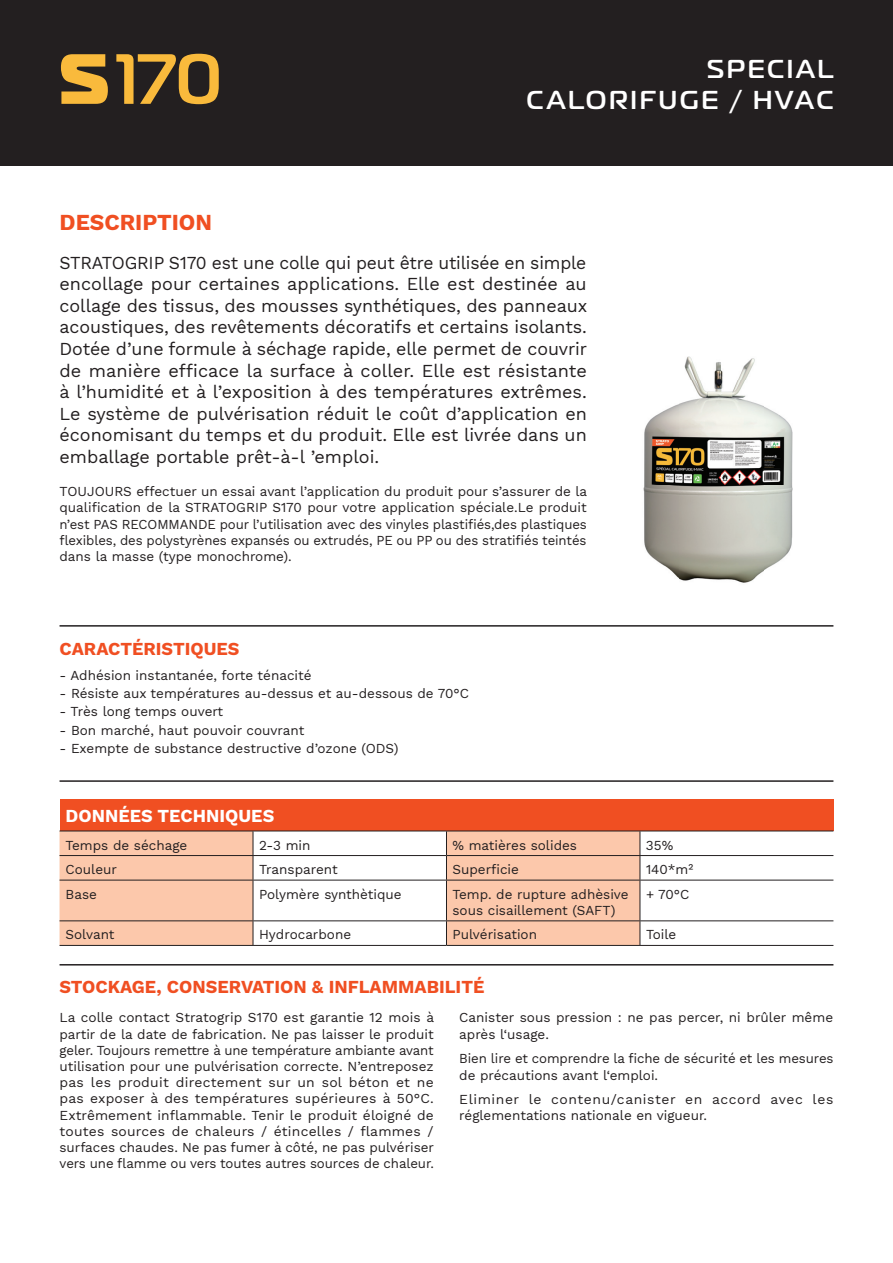
<style>
.page{position:relative;width:893px;height:1263px;background:#fff}
.page>*{position:absolute;margin:0;border:0;box-sizing:border-box;transform-origin:0 0}
.t1{font:500 70.95px "Magistral";color:#f9ba3c}
.t2{font:500 25.95px "Magistral";letter-spacing:.1em;color:#fff}
.t3{font:700 22.5px "Work Sans";color:#f04f22}
.t4{font:18px/21.6px "Work Sans";color:#231f20;text-align:justify}
.t5{font:700 18px "Work Sans";color:#f04f22}
.t6{font:700 18px "Work Sans";color:#fff}
.t7{font:13.5px/16.2px "Work Sans";color:#231f20}
.t8{font:13.5px/16.2px "Work Sans";letter-spacing:.025em;color:#231f20}
.s1{font-weight:800}
</style>
<div class="page">
<div style="left:0;top:0;width:893px;height:166px;background:#231f20"></div>
<hr style="left:60px;top:625px;width:773px;height:2px;background:#231f20">
<hr style="left:60px;top:780px;width:773px;height:2px;background:#231f20">
<hr style="left:60px;top:964px;width:773px;height:1px;background:#231f20">
<img style="left:643px;top:356px;width:150px;height:227px">
<div style="left:60px;top:799px;width:773px;height:32px;background:#f04f22"></div>
<svg style="left:60px;top:832px;width:580px;height:113px;fill:#fcc8ab"></svg>
<hr style="left:60px;top:831px;width:193px;height:1px;background:#231f20">
<hr style="left:253px;top:831px;width:193px;height:1px;background:#231f20">
<hr style="left:446px;top:831px;width:194px;height:1px;background:#231f20">
<hr style="left:640px;top:831px;width:193px;height:1px;background:#231f20">
<hr style="left:60px;top:855px;width:193px;height:1px;background:#231f20">
<hr style="left:253px;top:855px;width:193px;height:1px;background:#231f20">
<svg style="left:253px;top:831px;width:1px;height:49px"></svg>
<hr style="left:446px;top:855px;width:194px;height:1px;background:#231f20">
<svg style="left:446px;top:831px;width:1px;height:49px"></svg>
<hr style="left:640px;top:855px;width:193px;height:1px;background:#231f20">
<svg style="left:640px;top:831px;width:1px;height:49px"></svg>
<hr style="left:60px;top:880px;width:193px;height:1px;background:#231f20">
<hr style="left:253px;top:880px;width:193px;height:1px;background:#231f20">
<hr style="left:253px;top:880px;width:1px;height:40px;background:#231f20">
<hr style="left:446px;top:880px;width:194px;height:1px;background:#231f20">
<hr style="left:446px;top:880px;width:1px;height:40px;background:#231f20">
<hr style="left:640px;top:880px;width:193px;height:1px;background:#231f20">
<hr style="left:640px;top:880px;width:1px;height:40px;background:#231f20">
<hr style="left:60px;top:920px;width:193px;height:1px;background:#231f20">
<hr style="left:253px;top:920px;width:193px;height:1px;background:#231f20">
<svg style="left:253px;top:921px;width:1px;height:24px"></svg>
<hr style="left:446px;top:920px;width:194px;height:1px;background:#231f20">
<svg style="left:446px;top:921px;width:1px;height:24px"></svg>
<hr style="left:640px;top:920px;width:193px;height:1px;background:#231f20">
<svg style="left:640px;top:921px;width:1px;height:24px"></svg>
<hr style="left:60px;top:945px;width:193px;height:1px;background:#231f20">
<hr style="left:253px;top:945px;width:193px;height:1px;background:#231f20">
<hr style="left:446px;top:945px;width:194px;height:1px;background:#231f20">
<hr style="left:640px;top:945px;width:193px;height:1px;background:#231f20">
<h1 class="t1" style="left:60px;top:36px;width:164px"><span class="s1">S</span>170</h1>
<h2 class="t2" style="left:707px;top:53px;width:128px">SPECIAL</h2>
<h2 class="t2" style="left:526px;top:84px;width:309px">CALORIFUGE / HVAC</h2>
<h3 class="t3" style="left:60px;top:205px;width:154px">DESCRIPTION</h3>
<p class="t4" style="left:60px;top:251px;width:529px">STRATOGRIP S170 est une colle qui peut être utilisée en simple encollage pour certaines applications. Elle est destinée au collage des tissus, des mousses synthétiques, des panneaux acoustiques, des revêtements décoratifs et certains isolants.<br>Dotée d’une formule à séchage rapide, elle permet de couvrir de manière efficace la surface à coller. Elle est résistante à l’humidité et à l’exposition à des températures extrêmes.<br>Le système de pulvérisation réduit le coût d’application en économisant du temps et du produit. Elle est livrée dans un emballage portable prêt-à-l ’emploi.</p>
<p class="t7" style="left:60px;top:483px;width:529px;text-align:justify">TOUJOURS effectuer un essai avant l’application du produit pour s’assurer de la qualification de la STRATOGRIP S170 pour votre application spéciale.Le produit n’est PAS RECOMMANDE pour l’utilisation avec des vinyles plastifiés,des plastiques flexibles, des polystyrènes expansés ou extrudés, PE ou PP ou des stratifiés teintés dans la masse (type monochrome).</p>
<h3 class="t5" style="left:60px;top:635px;width:181px">CARACTÉRISTIQUES</h3>
<p class="t7" style="left:60px;top:666px;width:254px">- Adhésion instantanée, forte ténacité</p>
<p class="t7" style="left:60px;top:685px;width:411px">- Résiste aux températures au-dessus et au-dessous de 70°C</p>
<p class="t7" style="left:60px;top:703px;width:165px">- Très long temps ouvert</p>
<p class="t7" style="left:60px;top:721px;width:246px">- Bon marché, haut pouvoir couvrant</p>
<p class="t7" style="left:60px;top:740px;width:341px">- Exempte de substance destructive d’ozone (ODS)</p>
<h3 class="t6" style="left:66px;top:802px;width:210px">DONNÉES TECHNIQUES</h3>
<p class="t7" style="left:66px;top:836px;width:123px">Temps de séchage</p>
<p class="t7" style="left:259px;top:836px;width:53px">2-3 min</p>
<p class="t7" style="left:452px;top:836px;width:126px">% matières solides</p>
<p class="t7" style="left:646px;top:836px;width:29px">35%</p>
<p class="t7" style="left:66px;top:861px;width:53px">Couleur</p>
<p class="t7" style="left:259px;top:861px;width:80px">Transparent</p>
<p class="t7" style="left:452px;top:861px;width:68px">Superficie</p>
<p class="t7" style="left:646px;top:861px;width:49px">140*m²</p>
<p class="t7" style="left:66px;top:885px;width:33px">Base</p>
<p class="t7" style="left:259px;top:885px;width:144px">Polymère synthètique</p>
<p class="t7" style="left:452px;top:885px;width:178px">Temp. de rupture adhèsive sous cisaillement (SAFT)</p>
<p class="t7" style="left:646px;top:885px;width:45px">+ 70°C</p>
<p class="t7" style="left:66px;top:926px;width:51px">Solvant</p>
<p class="t7" style="left:259px;top:926px;width:94px">Hydrocarbone</p>
<p class="t7" style="left:453px;top:926px;width:86px">Pulvérisation</p>
<p class="t7" style="left:646px;top:926px;width:32px">Toile</p>
<h3 class="t5" style="left:60px;top:974px;width:426px">STOCKAGE, CONSERVATION &amp; INFLAMMABILITÉ</h3>
<p class="t7" style="left:60px;top:1009px;width:376px;text-align:justify">La colle contact Stratogrip S170 est garantie 12 mois à partir de la date de fabrication. Ne pas laisser le produit geler. Toujours remettre à une température ambiante avant utilisation pour une pulvérisation correcte. N’entreposez pas les produit directement sur un sol béton et ne pas exposer à des températures supérieures à 50°C.<br>Extrêmement inflammable. Tenir le produit éloigné de toutes sources de chaleurs / étincelles / flammes / surfaces chaudes. Ne pas fumer à côté, ne pas pulvériser vers une flamme ou vers toutes autres sources de chaleur.</p>
<p class="t7" style="left:459px;top:1009px;width:375px">Canister sous pression : ne pas percer, ni brûler même après l‘usage.</p>
<p class="t7" style="left:459px;top:1050px;width:376px">Bien lire et comprendre la fiche de sécurité et les mesures de précautions avant l‘emploi.</p>
<p class="t8" style="left:459px;top:1091px;width:376px">Eliminer le contenu/canister en accord avec les réglementations nationale en vigueur.</p>
</div>
